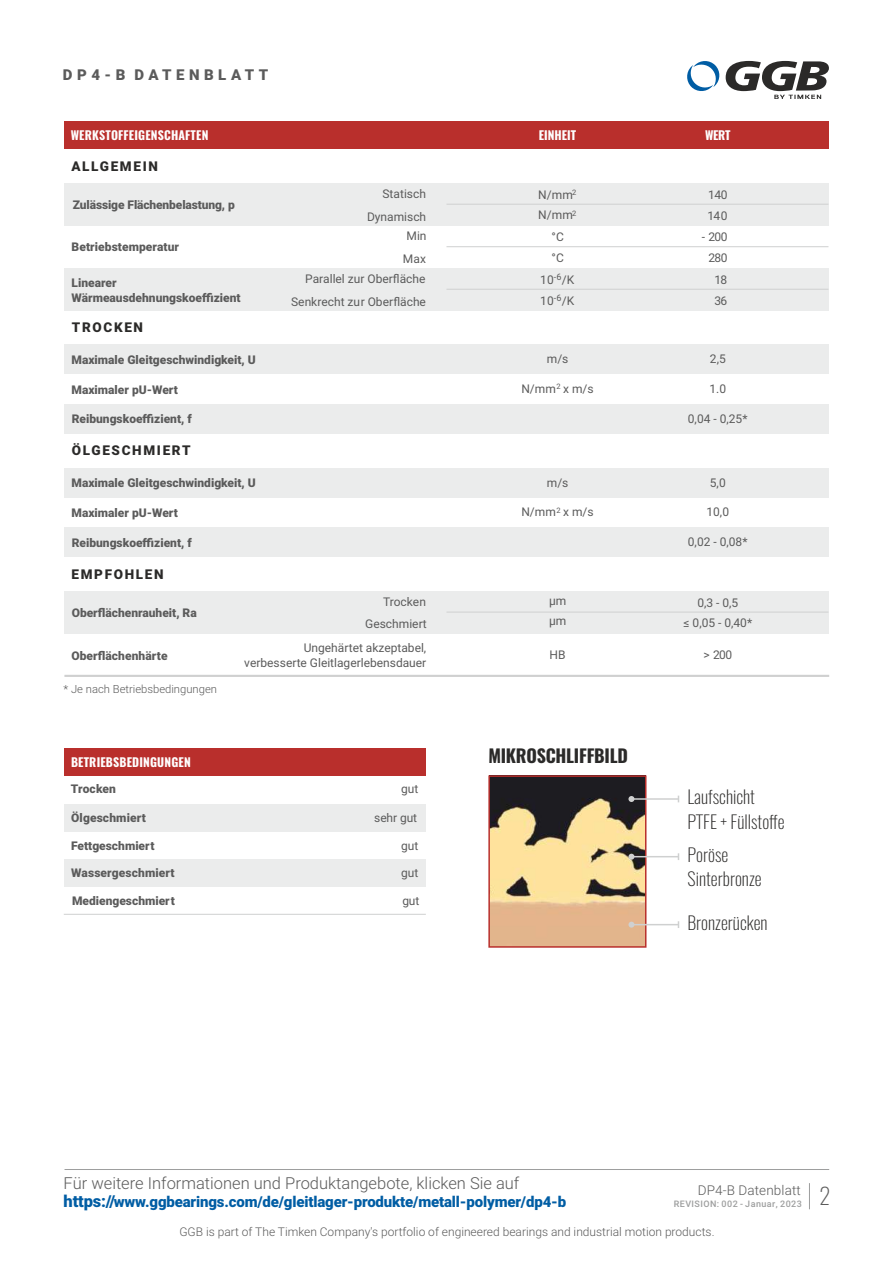
<style>
.page{position:relative;width:893px;height:1263px;background:#fff}
.page>*{position:absolute;margin:0;border:0;box-sizing:border-box;transform-origin:0 0}
.t1{font:200 22.5px "Oswald";color:#5b5b5b}
.t2{font:200 18px/24.5px "Oswald";color:#2b2a29}
.t3{font:700 18px "Oswald";letter-spacing:-.015em;color:#2b2a29}
.t4{font:300 16.5px "Roboto";color:#5b5b5b}
.t5{font:900 15px "Roboto";letter-spacing:-.01em;color:#005da4}
.t6{font:900 15px "Roboto";letter-spacing:.3em;color:#5b5b5b}
.t7{font:900 13.5px "Roboto";letter-spacing:.125em;color:#2b2a29}
.t8{font:300 13.5px "Roboto";letter-spacing:.01em;color:#5b5b5b}
.t9{font:900 12px/15px "Roboto";color:#5b5b5b}
.t10{font:12px/23.4px "Roboto";color:#5b5b5b}
.t11{font:300 12px "Roboto";color:#5b5b5b}
.t12{font:700 12px "Oswald";letter-spacing:.015em;color:#fefefe}
.t13{font:300 11.25px "Roboto";color:#5b5b5b}
.t14{font:500 9px "Roboto";letter-spacing:.05em;color:#9d9e9e}
.t15{font:9px "Roboto";color:#5b5b5b}
.t16{font:7.5px "Roboto";color:#5b5b5b}
.s1{font-size:16.5px}
</style>
<div class="page">
<hr style="left:65px;top:1169px;width:764px;height:1px;background:#9d9e9e">
<svg style="left:809px;top:1183px;width:1px;height:26px"></svg>
<div style="left:64px;top:591px;width:764px;height:42px;background:#ebecec"></div>
<div style="left:64px;top:404px;width:764px;height:30px;background:#ebecec"></div>
<div style="left:64px;top:527px;width:764px;height:30px;background:#ebecec"></div>
<div style="left:64px;top:344px;width:764px;height:30px;background:#ebecec"></div>
<div style="left:64px;top:468px;width:764px;height:29px;background:#ebecec"></div>
<div style="left:64px;top:183px;width:764px;height:42px;background:#ebecec"></div>
<div style="left:64px;top:268px;width:764px;height:42px;background:#ebecec"></div>
<div style="left:64px;top:121px;width:765px;height:28px;background:#b92f2c"></div>
<hr style="left:446px;top:246px;width:382px;height:1px;background:#cfd0d0">
<hr style="left:446px;top:612px;width:382px;height:1px;background:#cfd0d0">
<hr style="left:446px;top:289px;width:382px;height:1px;background:#cfd0d0">
<hr style="left:446px;top:204px;width:382px;height:1px;background:#cfd0d0">
<hr style="left:64px;top:675px;width:765px;height:2px;background:#cfd0d0">
<div style="left:64px;top:859px;width:362px;height:28px;background:#ebecec"></div>
<div style="left:64px;top:804px;width:362px;height:27px;background:#ebecec"></div>
<div style="left:64px;top:748px;width:362px;height:28px;background:#b92f2c"></div>
<hr style="left:64px;top:914px;width:362px;height:1px;background:#cfd0d0">
<img style="left:491px;top:778px;width:152px;height:167px">
<div style="left:488px;top:775px;width:158px;height:173px;border:2px solid #b92f2c"></div>
<hr style="left:631px;top:924px;width:47px;height:1px;background:#cfd0d0">
<svg style="left:628px;top:922px;width:6px;height:6px"></svg>
<hr style="left:631px;top:798px;width:47px;height:2px;background:#cfd0d0">
<svg style="left:628px;top:796px;width:6px;height:6px"></svg>
<hr style="left:631px;top:856px;width:47px;height:1px;background:#cfd0d0">
<svg style="left:628px;top:854px;width:6px;height:6px"></svg>
<svg style="left:687px;top:60px;width:142px;height:39px"></svg>
<p class="t6" style="left:63px;top:69px;width:207px">DP4-B DATENBLATT</p>
<p class="t12" style="left:71px;top:127px;width:139px">WERKSTOFFEIGENSCHAFTEN</p>
<p class="t7" style="left:71px;top:161px;width:88px">ALLGEMEIN</p>
<p class="t9" style="left:73px;top:198px;width:163px">Zulässige Flächenbelastung, p</p>
<p class="t10" style="left:367px;top:183px;width:61px;line-height:22.8px;text-align:right">Statisch<br>Dynamisch</p>
<p class="t9" style="left:72px;top:241px;width:109px">Betriebstemperatur</p>
<p class="t9" style="left:72px;top:276px;width:171px">Linearer<br>Wärmeausdehnungskoeffizient</p>
<p class="t10" style="left:407px;top:225px;width:22px">Min</p>
<p class="t10" style="left:305px;top:268px;width:122px">Parallel zur Oberfläche</p>
<p class="t10" style="left:403px;top:249px;width:25px">Max</p>
<p class="t10" style="left:291px;top:291px;width:136px">Senkrecht zur Oberfläche</p>
<p class="t12" style="left:539px;top:127px;width:39px">EINHEIT</p>
<p class="t12" style="left:705px;top:127px;width:27px">WERT</p>
<p class="t10" style="left:538px;top:184px;width:36px">N/mm</p>
<p class="t16" style="left:572px;top:189px;width:6px">2</p>
<p class="t10" style="left:538px;top:205px;width:36px">N/mm</p>
<p class="t16" style="left:572px;top:210px;width:6px">2</p>
<p class="t10" style="left:551px;top:227px;width:14px;line-height:21.3px">°C °C</p>
<p class="t15" style="left:554px;top:273px;width:9px">-6</p>
<p class="t10" style="left:540px;top:269px;width:36px">10 /K</p>
<p class="t15" style="left:554px;top:294px;width:9px">-6</p>
<p class="t10" style="left:540px;top:290px;width:36px">10 /K</p>
<p class="t10" style="left:707px;top:185px;width:22px;line-height:20.7px">140<br>140</p>
<p class="t10" style="left:702px;top:226px;width:27px">- 200</p>
<p class="t10" style="left:715px;top:269px;width:14px">18</p>
<p class="t10" style="left:708px;top:248px;width:21px">280</p>
<p class="t10" style="left:714px;top:290px;width:14px">36</p>
<p class="t7" style="left:72px;top:322px;width:73px">TROCKEN</p>
<p class="t9" style="left:72px;top:353px;width:186px">Maximale Gleitgeschwindigkeit, U</p>
<p class="t10" style="left:547px;top:349px;width:23px">m/s</p>
<p class="t10" style="left:710px;top:349px;width:17px">2,5</p>
<p class="t9" style="left:72px;top:383px;width:108px">Maximaler pU-Wert</p>
<p class="t10" style="left:521px;top:378px;width:74px">N/mm<sup>2</sup> x m/s</p>
<p class="t10" style="left:709px;top:378px;width:18px">1.0</p>
<p class="t9" style="left:72px;top:413px;width:121px">Reibungskoeffizient, f</p>
<p class="t10" style="left:688px;top:408px;width:61px">0,04 - 0,25*</p>
<p class="t7" style="left:72px;top:445px;width:120px">ÖLGESCHMIERT</p>
<p class="t9" style="left:72px;top:476px;width:186px">Maximale Gleitgeschwindigkeit, U</p>
<p class="t10" style="left:547px;top:472px;width:23px">m/s</p>
<p class="t10" style="left:710px;top:472px;width:17px">5,0</p>
<p class="t9" style="left:72px;top:506px;width:108px">Maximaler pU-Wert</p>
<p class="t10" style="left:521px;top:501px;width:74px">N/mm<sup>2</sup> x m/s</p>
<p class="t10" style="left:706px;top:502px;width:24px">10,0</p>
<p class="t9" style="left:72px;top:536px;width:121px">Reibungskoeffizient, f</p>
<p class="t7" style="left:71px;top:568px;width:94px">EMPFOHLEN</p>
<p class="t9" style="left:72px;top:606px;width:127px">Oberflächenrauheit, Ra</p>
<p class="t9" style="left:71px;top:649px;width:98px">Oberflächenhärte</p>
<p class="t13" style="left:64px;top:684px;width:155px">* Je nach Betriebsbedingungen</p>
<p class="t10" style="left:304px;top:591px;width:124px;text-align:right">Trocken<br>Geschmiert<br>Ungehärtet akzeptabel,</p>
<p class="t10" style="left:244px;top:653px;width:183px">verbesserte Gleitlagerlebensdauer</p>
<p class="t10" style="left:549px;top:591px;width:19px;line-height:20.2px">μm μm</p>
<p class="t10" style="left:549px;top:644px;width:18px">HB</p>
<p class="t10" style="left:688px;top:531px;width:61px">0,02 - 0,08*</p>
<p class="t10" style="left:683px;top:594px;width:70px;line-height:20.2px;text-align:center">0,3 - 0,5<br>≤ 0,05 - 0,40*</p>
<p class="t10" style="left:703px;top:644px;width:30px">&gt; 200</p>
<p class="t12" style="left:71px;top:754px;width:121px">BETRIEBSBEDINGUNGEN</p>
<p class="t9" style="left:71px;top:782px;width:47px">Trocken</p>
<p class="t9" style="left:71px;top:811px;width:76px">Ölgeschmiert</p>
<p class="t9" style="left:71px;top:839px;width:85px">Fettgeschmiert</p>
<p class="t9" style="left:71px;top:867px;width:105px">Wassergeschmiert</p>
<p class="t9" style="left:72px;top:894px;width:104px">Mediengeschmiert</p>
<p class="t10" style="left:401px;top:778px;width:19px">gut</p>
<p class="t10" style="left:374px;top:807px;width:44px">sehr gut</p>
<p class="t10" style="left:401px;top:835px;width:19px">gut</p>
<p class="t10" style="left:401px;top:862px;width:19px">gut</p>
<p class="t10" style="left:402px;top:890px;width:19px">gut</p>
<h2 class="t3" style="left:488px;top:744px;width:141px">MIKROSCHLIFFBILD</h2>
<h2 class="t2" style="left:688px;top:784px;width:99px">Laufschicht<br>PTFE + Füllstoffe</h2>
<h2 class="t2" style="left:688px;top:842px;width:76px">Poröse<br>Sinterbronze</h2>
<h2 class="t2" style="left:687px;top:910px;width:82px">Bronzerücken</h2>
<h3 class="t4" style="left:64px;top:1177px;width:457px">Für weitere Informationen und Produktangebote, klicken Sie auf</h3>
<p class="t5" style="left:64px;top:1196px;width:504px"><span class="s1">https://</span>www.ggbearings.com/de/gleitlager-produkte/metall-polymer/dp4-b</p>
<p class="t8" style="left:698px;top:1185px;width:105px">DP4-B Datenblatt</p>
<p class="t14" style="left:674px;top:1200px;width:130px">REVISION: 002 - Januar, 2023</p>
<p class="t11" style="left:179px;top:1226px;width:537px">GGB is part of The Timken Company's portfolio of engineered bearings and industrial motion products.</p>
<h1 class="t1" style="left:820px;top:1180px;width:13px">2</h1>
</div>
